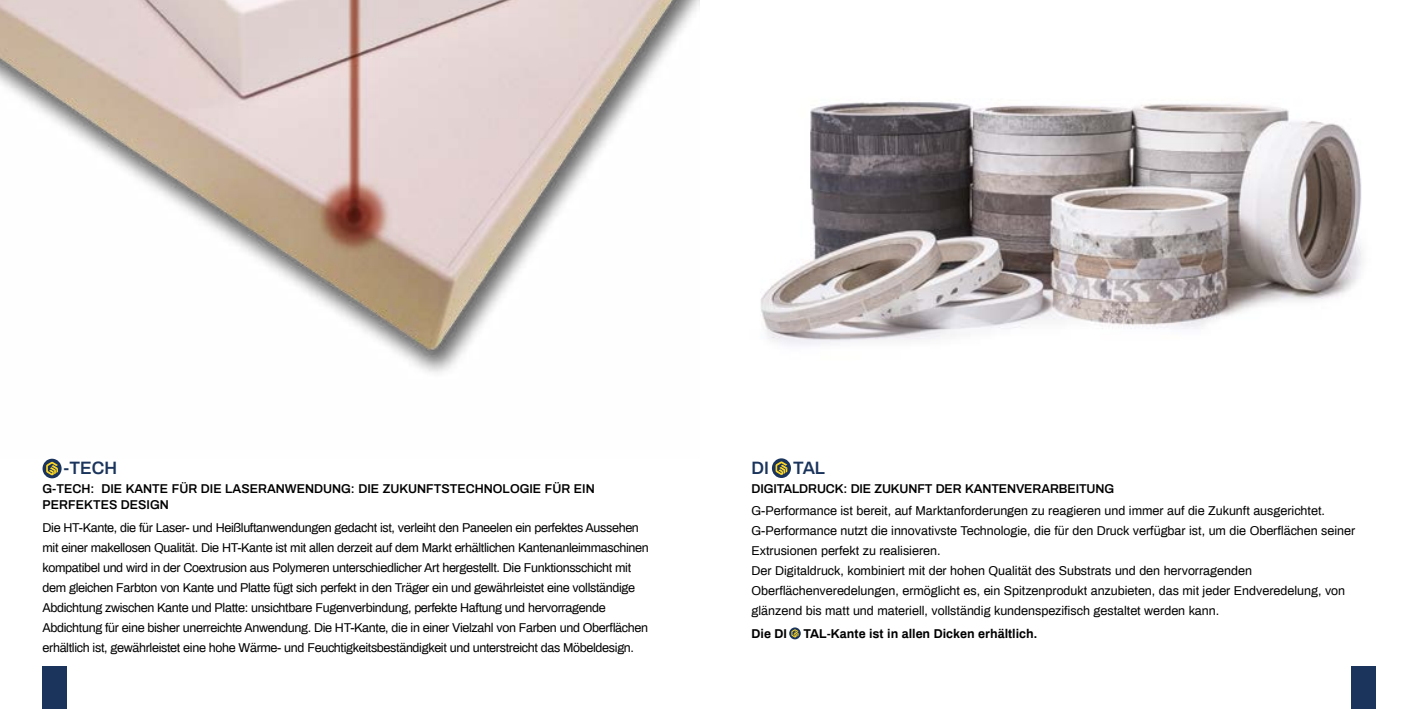
<style>
.page{position:relative;width:1418px;height:709px;background:#fff}
.page>*{position:absolute;margin:0;border:0;box-sizing:border-box;transform-origin:0 0}
.t1{font:600 17.5px "Archivo";color:#1a345c}
.t2{font:12.5px/20px "Archivo";letter-spacing:-.025em;color:#000}
.t3{font:12.5px/20px "Archivo";color:#000}
.t4{font:600 12.5px/16.2px "Archivo";color:#000}
.t5{font:700 12.5px "Archivo";color:#000}
</style>
<div class="page">
<img style="left:0;top:0;width:699px;height:373px">
<div style="left:1350px;top:666px;width:25px;height:43px;background:#1a345c"></div>
<div style="left:43px;top:666px;width:24px;height:43px;background:#1a345c"></div>
<img style="left:760px;top:101px;width:602px;height:244px">
<div style="left:43px;top:459px;width:19px;height:19px;background:#1a345c;border-radius:50%"></div>
<svg style="left:46px;top:461px;width:12px;height:14px"></svg>
<svg style="left:772px;top:458px;width:19px;height:20px"></svg>
<svg style="left:775px;top:461px;width:12px;height:14px"></svg>
<svg style="left:789px;top:627px;width:11px;height:12px"></svg>
<svg style="left:791px;top:629px;width:7px;height:8px"></svg>
<h1 class="t1" style="left:63px;top:456px;width:55px">-TECH</h1>
<p class="t4" style="left:43px;top:480px;width:554px">G-TECH: DIE KANTE FÜR DIE LASERANWENDUNG: DIE ZUKUNFTSTECHNOLOGIE FÜR EIN<br>PERFEKTES DESIGN</p>
<p class="t2" style="left:43px;top:516px;width:607px">Die HT-Kante, die für Laser- und Heißluftanwendungen gedacht ist, verleiht den Paneelen ein perfektes Aussehen mit einer makellosen Qualität. Die HT-Kante ist mit allen derzeit auf dem Markt erhältlichen Kantenanleimmaschinen kompatibel und wird in der Coextrusion aus Polymeren unterschiedlicher Art hergestellt. Die Funktionsschicht mit dem gleichen Farbton von Kante und Platte fügt sich perfekt in den Träger ein und gewährleistet eine vollständige Abdichtung zwischen Kante und Platte: unsichtbare Fugenverbindung, perfekte Haftung und hervorragende Abdichtung für eine bisher unerreichte Anwendung. Die HT-Kante, die in einer Vielzahl von Farben und Oberflächen erhältlich ist, gewährleistet eine hohe Wärme- und Feuchtigkeitsbeständigkeit und unterstreicht das Möbeldesign.</p>
<h1 class="t1" style="left:751px;top:456px;width:19px">DI</h1>
<h1 class="t1" style="left:793px;top:456px;width:34px">TAL</h1>
<p class="t4" style="left:751px;top:480px;width:364px">DIGITALDRUCK: DIE ZUKUNFT DER KANTENVERARBEITUNG</p>
<p class="t3" style="left:751px;top:500px;width:605px">G-Performance ist bereit, auf Marktanforderungen zu reagieren und immer auf die Zukunft ausgerichtet.<br>G-Performance nutzt die innovativste Technologie, die für den Druck verfügbar ist, um die Oberflächen seiner Extrusionen perfekt zu realisieren.<br>Der Digitaldruck, kombiniert mit der hohen Qualität des Substrats und den hervorragenden Oberflächenveredelungen, ermöglicht es, ein Spitzenprodukt anzubieten, das mit jeder Endveredelung, von glänzend bis matt und materiell, vollständig kundenspezifisch gestaltet werden kann.</p>
<p class="t5" style="left:751px;top:625px;width:37px">Die DI</p>
<p class="t5" style="left:803px;top:625px;width:235px">TAL-Kante ist in allen Dicken erhältlich.</p>
</div>
